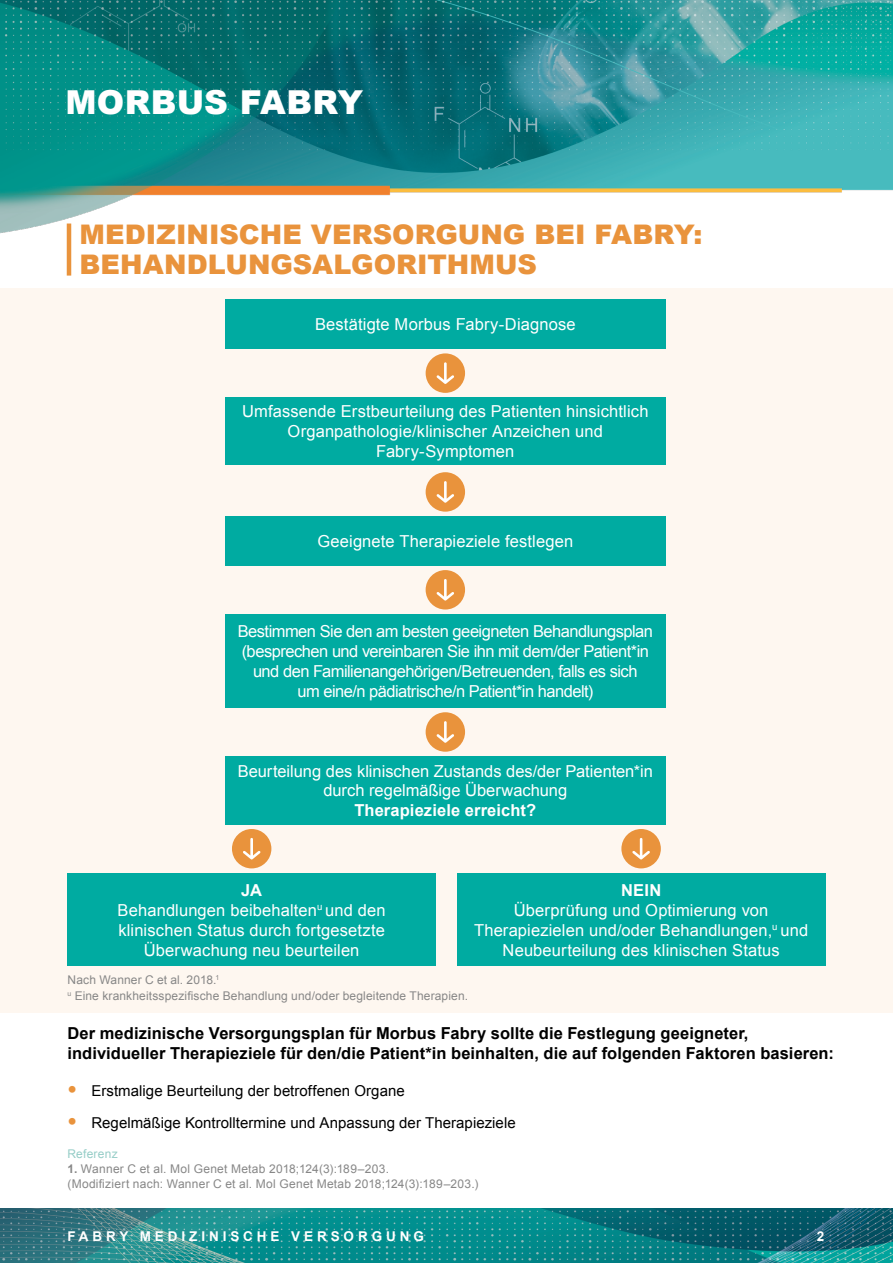
<style>
.page{position:relative;width:893px;height:1263px;background:#fff}
.page>*{position:absolute;margin:0;border:0;box-sizing:border-box;transform-origin:0 0}
.t1{font:900 33px "Arial";letter-spacing:.01em;color:#fff}
.t2{font:900 27px/30px "Arial";color:#e9933c}
.t3{font:16.5px/19.8px "Arial";letter-spacing:.005em;color:#fff;text-align:center}
.t4{font:16.5px/19.8px "Arial";letter-spacing:-.03em;color:#fff;text-align:center}
.t5{font:700 16.5px/19.8px "Arial";letter-spacing:.005em;color:#000}
.t6{font:700 16.5px "Arial";letter-spacing:.005em;color:#fff}
.t7{font:15px "Arial";letter-spacing:.005em;color:#000}
.t8{font:700 13.5px "Arial";letter-spacing:.29em;color:#fff}
.t9{font:12px/15px "Arial";letter-spacing:.01em;color:#878787}
.t10{font:12px "Arial";letter-spacing:.02em;color:#96cdc7}
.s1{font-weight:700}
.s2{font-size:27px;color:#e9933c}
</style>
<div class="page">
<img style="left:0;top:1209px;width:893px;height:54px">
<img style="left:0;top:0;width:893px;height:269px">
<div style="left:0;top:288px;width:893px;height:725px;background:#fef7f0"></div>
<hr style="left:67px;top:224px;width:4px;height:52px;background:#e9933c">
<div style="left:225px;top:300px;width:440px;height:49px;background:#00aba1"></div>
<div style="left:225px;top:397px;width:440px;height:68px;background:#00aba1"></div>
<div style="left:225px;top:516px;width:440px;height:49px;background:#00aba1"></div>
<div style="left:225px;top:614px;width:440px;height:94px;background:#00aba1"></div>
<div style="left:225px;top:756px;width:440px;height:68px;background:#00aba1"></div>
<div style="left:68px;top:874px;width:368px;height:92px;background:#00aba1"></div>
<div style="left:457px;top:874px;width:368px;height:92px;background:#00aba1"></div>
<div style="left:426px;top:353px;width:39px;height:40px;background:#e9933c;border-radius:50%"></div>
<svg style="left:436px;top:362px;width:18px;height:22px"></svg>
<div style="left:426px;top:472px;width:39px;height:40px;background:#e9933c;border-radius:50%"></div>
<svg style="left:436px;top:481px;width:18px;height:22px"></svg>
<div style="left:426px;top:570px;width:39px;height:39px;background:#e9933c;border-radius:50%"></div>
<svg style="left:436px;top:579px;width:18px;height:22px"></svg>
<div style="left:426px;top:712px;width:39px;height:40px;background:#e9933c;border-radius:50%"></div>
<svg style="left:436px;top:721px;width:18px;height:22px"></svg>
<div style="left:232px;top:829px;width:39px;height:39px;background:#e9933c;border-radius:50%"></div>
<svg style="left:243px;top:838px;width:18px;height:22px"></svg>
<div style="left:621px;top:829px;width:40px;height:39px;background:#e9933c;border-radius:50%"></div>
<svg style="left:632px;top:838px;width:18px;height:22px"></svg>
<h1 class="t1" style="left:65px;top:78px;width:299px">MORBUS FABRY</h1>
<h2 class="t2" style="left:80px;top:219px;width:624px">MEDIZINISCHE VERSORGUNG BEI FABRY:<br>BEHANDLUNGSALGORITHMUS</h2>
<p class="t3" style="left:315px;top:315px;width:262px">Bestätigte Morbus Fabry-Diagnose</p>
<p class="t3" style="left:242px;top:402px;width:408px">Umfassende Erstbeurteilung des Patienten hinsichtlich<br>Organpathologie/klinischer Anzeichen und<br>Fabry-Symptomen</p>
<p class="t3" style="left:317px;top:531px;width:257px">Geeignete Therapieziele festlegen</p>
<p class="t4" style="left:238px;top:622px;width:417px">Bestimmen Sie den am besten geeigneten Behandlungsplan (besprechen und vereinbaren Sie ihn mit dem/der Patient*in und den Familienangehörigen/Betreuenden, falls es sich<br>um eine/n pädiatrische/n Patient*in handelt)</p>
<p class="t3" style="left:238px;top:761px;width:417px">Beurteilung des klinischen Zustands des/der Patienten*in durch regelmäßige Überwachung</p>
<p class="t6" style="left:354px;top:799px;width:183px">Therapieziele erreicht?</p>
<p class="t3" style="left:118px;top:880px;width:270px"><span class="s1">JA<br></span>Behandlungen beibehalten<sup>u</sup> und den klinischen Status durch fortgesetzte<br>Überwachung neu beurteilen</p>
<p class="t6" style="left:621px;top:879px;width:42px">NEIN</p>
<p class="t3" style="left:474px;top:900px;width:336px">Überprüfung und Optimierung von<br>Therapiezielen und/oder Behandlungen,<sup>u</sup> und<br>Neubeurteilung des klinischen Status</p>
<p class="t9" style="left:67px;top:971px;width:402px;line-height:16.5px">Nach Wanner C et al. 2018.<sup>1<br>u</sup> Eine krankheitsspezifische Behandlung und/oder begleitende Therapien.</p>
<p class="t5" style="left:67px;top:1024px;width:768px">Der medizinische Versorgungsplan für Morbus Fabry sollte die Festlegung geeigneter, individueller Therapieziele für den/die Patient*in beinhalten, die auf folgenden Faktoren basieren:</p>
<p class="t7" style="left:68px;top:1081px;width:339px"><span class="s2">•</span> Erstmalige Beurteilung der betroffenen Organe</p>
<p class="t7" style="left:68px;top:1113px;width:450px"><span class="s2">•</span> Regelmäßige Kontrolltermine und Anpassung der Therapieziele</p>
<p class="t10" style="left:68px;top:1146px;width:52px">Referenz</p>
<p class="t9" style="left:68px;top:1161px;width:412px"><span class="s1">1.</span> Wanner C et al. Mol Genet Metab 2018;124(3):189–203.<br>(Modifiziert nach: Wanner C et al. Mol Genet Metab 2018;124(3):189–203.)</p>
<p class="t8" style="left:68px;top:1227px;width:358px">FABRY MEDIZINISCHE VERSORGUNG</p>
<p class="t8" style="left:817px;top:1227px;width:9px">2</p>
</div>
